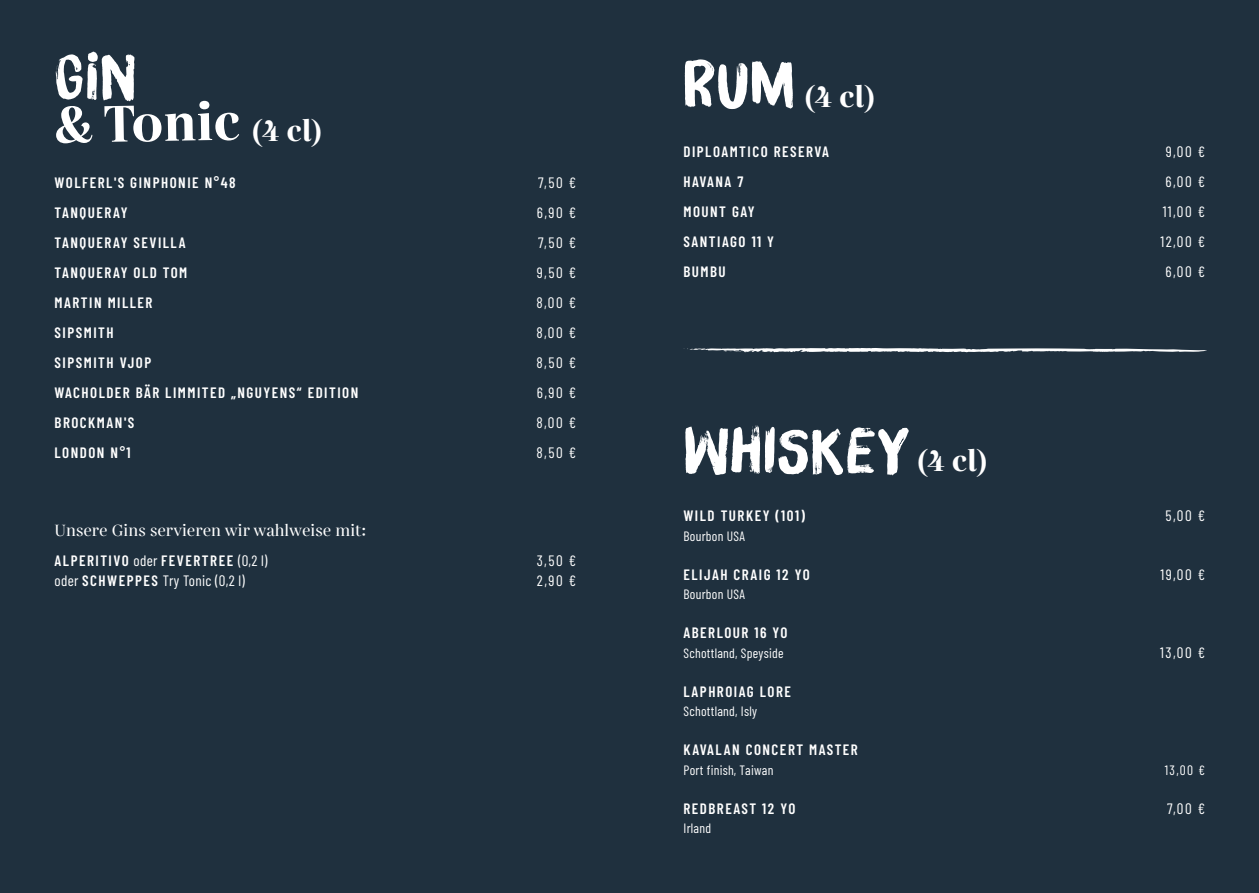
<style>
.page{position:relative;width:1259px;height:893px;background:#1f303e}
.page>*{position:absolute;margin:0;border:0;box-sizing:border-box;transform-origin:0 0}
.t1{font:61.5px "Brush Up";color:#fff}
.t2{font:700 52.5px "Gabriela";color:#fff}
.t3{font:700 30px "Gabriela";color:#fff}
.t4{font:500 16.5px "Gabriela";color:#fff}
.t5{font:600 15px "Barlow Condensed";letter-spacing:.1em;color:#fff}
.t6{font:15px "Barlow Condensed";letter-spacing:.1em;color:#fff}
.t7{font:15px "Barlow Condensed";letter-spacing:.02em;color:#fff}
.t8{font:13.5px "Barlow Condensed";letter-spacing:.02em;color:#fff}
.s1{font-weight:400}
.s2{font-weight:600}
</style>
<div class="page">
<svg style="left:683px;top:348px;width:524px;height:4px;background:#b4b9be"></svg>
<h2 class="t2" style="left:54px;top:93px;width:187px;rotate:-1deg">&amp; Tonic</h2>
<h3 class="t3" style="left:252px;top:112px;width:71px">(4 cl)</h3>
<p class="t5" style="left:55px;top:172px;width:182px">WOLFERL'S GINPHONIE N°48</p>
<p class="t6" style="left:538px;top:172px;width:39px">7,50 €</p>
<p class="t5" style="left:55px;top:202px;width:74px">TANQUERAY</p>
<p class="t6" style="left:537px;top:202px;width:41px">6,90 €</p>
<p class="t5" style="left:55px;top:232px;width:132px">TANQUERAY SEVILLA</p>
<p class="t6" style="left:538px;top:232px;width:39px">7,50 €</p>
<p class="t5" style="left:55px;top:262px;width:134px">TANQUERAY OLD TOM</p>
<p class="t6" style="left:537px;top:262px;width:41px">9,50 €</p>
<p class="t5" style="left:55px;top:292px;width:99px">MARTIN MILLER</p>
<p class="t6" style="left:536px;top:292px;width:41px">8,00 €</p>
<p class="t5" style="left:55px;top:322px;width:61px">SIPSMITH</p>
<p class="t6" style="left:536px;top:322px;width:41px">8,00 €</p>
<p class="t5" style="left:55px;top:352px;width:98px">SIPSMITH VJOP</p>
<p class="t6" style="left:536px;top:352px;width:41px">8,50 €</p>
<p class="t5" style="left:55px;top:382px;width:305px">WACHOLDER BÄR LIMMITED „NGUYENS“ EDITION</p>
<p class="t6" style="left:537px;top:382px;width:41px">6,90 €</p>
<p class="t5" style="left:55px;top:412px;width:81px">BROCKMAN'S</p>
<p class="t6" style="left:536px;top:412px;width:41px">8,00 €</p>
<p class="t5" style="left:55px;top:442px;width:78px">LONDON N°1</p>
<p class="t6" style="left:536px;top:442px;width:41px">8,50 €</p>
<p class="t4" style="left:55px;top:520px;width:313px">Unsere Gins servieren wir wahlweise mit:</p>
<p class="t5" style="left:55px;top:550px;width:214px">ALPERITIVO <span class="s1">oder</span> FEVERTREE <span class="s1">(0,2 l)</span></p>
<p class="t6" style="left:537px;top:550px;width:41px">3,50 €</p>
<p class="t7" style="left:55px;top:570px;width:192px">oder <span class="s2">SCHWEPPES</span> Try Tonic (0,2 l)</p>
<p class="t6" style="left:537px;top:570px;width:41px">2,90 €</p>
<h3 class="t3" style="left:805px;top:79px;width:71px">(4 cl)</h3>
<p class="t5" style="left:683px;top:141px;width:147px">DIPLOAMTICO RESERVA</p>
<p class="t6" style="left:1165px;top:141px;width:41px">9,00 €</p>
<p class="t5" style="left:683px;top:171px;width:61px">HAVANA 7</p>
<p class="t6" style="left:1165px;top:171px;width:41px">6,00 €</p>
<p class="t5" style="left:683px;top:201px;width:73px">MOUNT GAY</p>
<p class="t6" style="left:1162px;top:201px;width:44px">11,00 €</p>
<p class="t5" style="left:683px;top:231px;width:92px">SANTIAGO 11 Y</p>
<p class="t6" style="left:1160px;top:231px;width:46px">12,00 €</p>
<p class="t5" style="left:683px;top:261px;width:44px">BUMBU</p>
<p class="t6" style="left:1165px;top:261px;width:41px">6,00 €</p>
<h1 class="t1" style="left:685px;top:412px;width:226px;rotate:1deg">WHISKEY</h1>
<h3 class="t3" style="left:917px;top:442px;width:71px">(4 cl)</h3>
<p class="t5" style="left:683px;top:505px;width:123px">WILD TURKEY (101)</p>
<p class="t6" style="left:1165px;top:505px;width:41px">5,00 €</p>
<p class="t8" style="left:683px;top:526px;width:63px">Bourbon USA</p>
<p class="t5" style="left:683px;top:564px;width:128px">ELIJAH CRAIG 12 YO</p>
<p class="t6" style="left:1160px;top:564px;width:46px">19,00 €</p>
<p class="t8" style="left:683px;top:585px;width:63px">Bourbon USA</p>
<p class="t5" style="left:683px;top:622px;width:106px">ABERLOUR 16 YO</p>
<p class="t8" style="left:683px;top:643px;width:102px">Schottland, Speyside</p>
<p class="t6" style="left:1160px;top:642px;width:46px">13,00 €</p>
<p class="t5" style="left:683px;top:681px;width:109px">LAPHROIAG LORE</p>
<p class="t8" style="left:683px;top:702px;width:75px">Schottland, Isly</p>
<p class="t5" style="left:683px;top:739px;width:176px">KAVALAN CONCERT MASTER</p>
<p class="t8" style="left:683px;top:760px;width:91px">Port finish, Taiwan</p>
<p class="t8" style="left:1164px;top:760px;width:42px">13,00 €</p>
<p class="t5" style="left:683px;top:798px;width:113px">REDBREAST 12 YO</p>
<p class="t6" style="left:1167px;top:798px;width:39px">7,00 €</p>
<p class="t8" style="left:683px;top:819px;width:29px">Irland</p>
</div>
